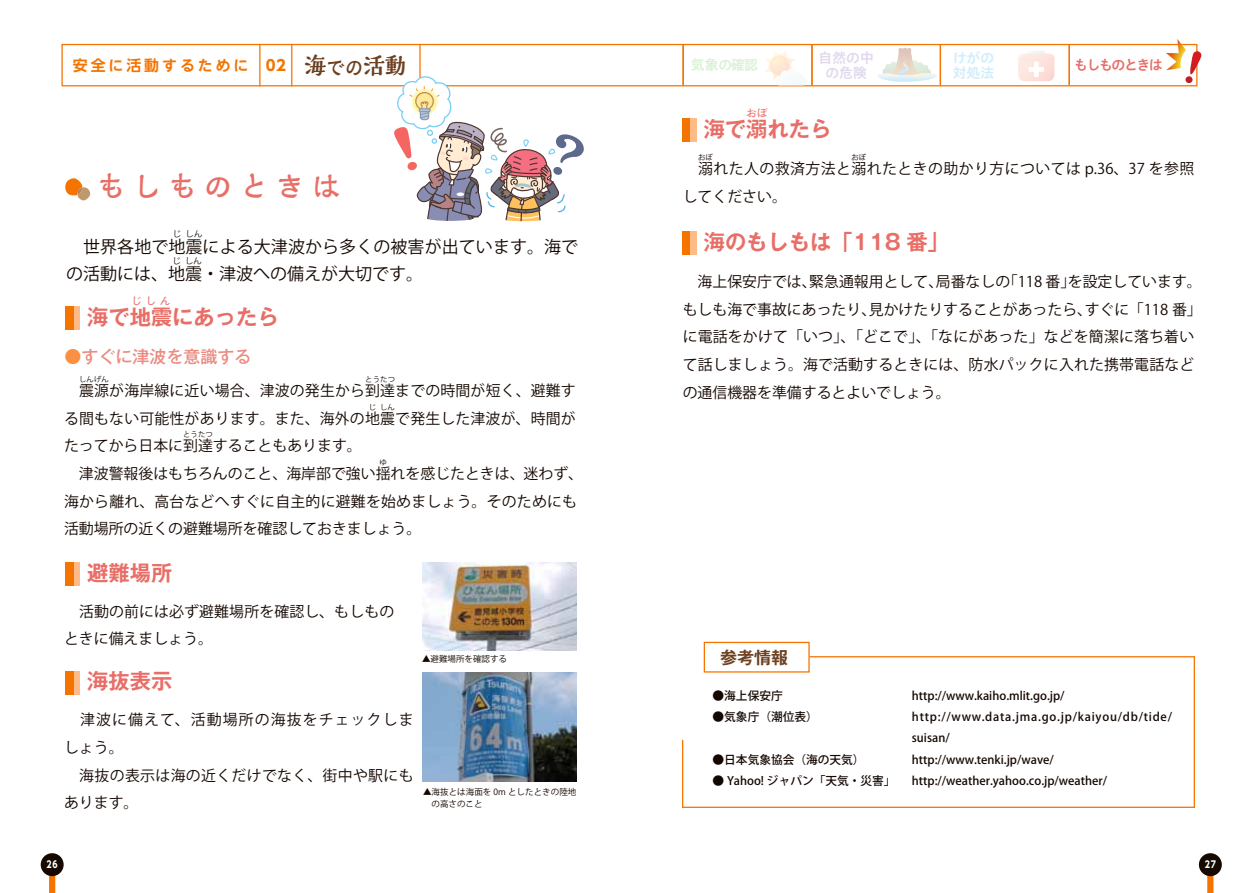
<style>
.page{position:relative;width:1259px;height:893px;background:#fff}
.page>*{position:absolute;margin:0;border:0;box-sizing:border-box;transform-origin:0 0}
.t1{font:800 29.7px "Kaimin Tu Std";letter-spacing:.2em;color:#e86e67}
.t2{font:700 21.3px "Gothic MB101 Pro De";color:#e86e67}
.t3{font:16.95px "Koz Go Pro";letter-spacing:.005em;color:#140700}
.t4{font:500 16.95px "Gothic MB101 Pro";color:#eb8b81}
.t5{font:700 16.95px "Gothic MB101 Pro De";color:#6d4020}
.t6{font:14.85px/27.6px "Koz Go Pro";letter-spacing:.01em;color:#140700}
.t7{font:14.85px "Koz Go Pro";letter-spacing:.03em;color:#140700}
.t8{font:700 14.85px "UD Shin Go NT Pr 6 De";letter-spacing:.2em;color:#f57400}
.t9{font:13.8px "Hiragino UD Sans Std W6";letter-spacing:-.1em;color:#e86e67}
.t10{font:13.8px/14.9px "Hiragino UD Sans Std W6";color:#e1d8ed;text-align:center}
.t11{font:13.8px/14.9px "Hiragino UD Sans Std W6";color:#ceedfd}
.t12{font:13.8px "Hiragino UD Sans Std W6";letter-spacing:-.04em;color:#dbf0d6}
.t13{font:500 11.7px/21.3px "Koz Go Pro";color:#140700}
.t14{font:11.7px "Koz Go Pro";color:#140700}
.t15{font:700 10.65px "Gothic MB101 Pro De";color:#e86e67}
.t16{font:700 9.6px "UD Shin Go NT Pr 6";color:#fff;scale:.82 1}
.t17{font:8.55px/11.7px "Koz Go Pro";color:#140700}
.t18{font:7.65px "Koz Go Pro";color:#140700}
.t19{font:7.5px "Koz Go Pro";letter-spacing:.005em;color:#140700}
.s1{font-family:"UD Shin Go Pr 6 N"}
.s2{font-family:"Kaimin Tu Std";font-weight:800;font-size:23.4px;color:#6d4020}
.s3{font-family:"Kaimin Tu Std";font-weight:800;font-size:21.3px;color:#6d4020}
.s4{font-family:"Gothic MB101 Pro De";font-weight:700;color:#f99042}
</style>
<div class="page">
<div style="left:1207px;top:862px;width:6px;height:31px;background:#f57400"></div>
<div style="left:1199px;top:853px;width:22px;height:23px;background:#150900;border-radius:50%"></div>
<div style="left:49px;top:862px;width:6px;height:31px;background:#f57400"></div>
<div style="left:41px;top:853px;width:23px;height:23px;background:#150900;border-radius:50%"></div>
<div style="left:61px;top:44px;width:1136px;height:42px;border:1px solid #f57400"></div>
<hr style="left:291px;top:44px;width:1px;height:42px;background:#f57400">
<hr style="left:419px;top:44px;width:2px;height:42px;background:#f57400">
<hr style="left:259px;top:44px;width:1px;height:42px;background:#f57400">
<svg style="left:65px;top:178px;width:25px;height:22px"></svg>
<div style="left:65px;top:307px;width:9px;height:23px;background:#f57400"></div>
<div style="left:65px;top:562px;width:9px;height:24px;background:#f57400"></div>
<div style="left:682px;top:119px;width:8px;height:23px;background:#f57400"></div>
<div style="left:682px;top:232px;width:8px;height:23px;background:#f57400"></div>
<div style="left:65px;top:671px;width:9px;height:23px;background:#f57400"></div>
<div style="left:74px;top:307px;width:6px;height:23px;background:#febb87"></div>
<div style="left:74px;top:562px;width:6px;height:24px;background:#febb87"></div>
<div style="left:690px;top:119px;width:6px;height:23px;background:#febb87"></div>
<div style="left:690px;top:232px;width:6px;height:23px;background:#febb87"></div>
<div style="left:74px;top:671px;width:6px;height:23px;background:#febb87"></div>
<svg style="left:682px;top:655px;width:513px;height:153px"></svg>
<div style="left:703px;top:642px;width:106px;height:31px;border:1px solid #f57400"></div>
<hr style="left:682px;top:45px;width:2px;height:40px;background:#f57400">
<hr style="left:811px;top:45px;width:1px;height:40px;background:#f57400">
<hr style="left:939px;top:45px;width:2px;height:40px;background:#f57400">
<hr style="left:1068px;top:45px;width:2px;height:40px;background:#f57400">
<svg style="left:1165px;top:39px;width:36px;height:44px"></svg>
<svg style="left:764px;top:50px;width:43px;height:35px"></svg>
<svg style="left:877px;top:47px;width:60px;height:35px"></svg>
<svg style="left:1018px;top:51px;width:36px;height:30px"></svg>
<hr style="left:1017px;top:58px;width:37px;height:1px;background:#fde7e1">
<img style="left:423px;top:562px;width:153px;height:89px">
<img style="left:423px;top:672px;width:153px;height:109px">
<svg style="left:393px;top:72px;width:191px;height:149px"></svg>
<p class="t8" style="left:73px;top:53px;width:335px">安全に活動するために <span class="s1">02</span> <span class="s2">海</span><span class="s3">での</span><span class="s2">活動</span></p>
<h1 class="t1" style="left:96px;top:165px;width:246px">もしものときは</h1>
<p class="t3" style="left:66px;top:235px;width:514px">　世界各地で地震による大津波から多くの被害が出ています。海で</p>
<p class="t17" style="left:173px;top:228px;width:10px">じ</p>
<p class="t17" style="left:186px;top:228px;width:19px">しん</p>
<p class="t3" style="left:66px;top:263px;width:359px">の活動には、地震・津波への備えが大切です。</p>
<p class="t14" style="left:168px;top:247px;width:107px">　ファーストエイド</p>
<p class="t14" style="left:447px;top:247px;width:95px">　もしもの時には</p>
<p class="t17" style="left:172px;top:255px;width:10px">じ</p>
<p class="t17" style="left:185px;top:255px;width:19px">しん</p>
<p class="t15" style="left:131px;top:292px;width:40px">じしん</p>
<h2 class="t2" style="left:87px;top:299px;width:193px">海で地震にあったら</h2>
<p class="t4" style="left:64px;top:342px;width:189px"><span class="s4">●</span>すぐに津波を意識する</p>
<p class="t19" style="left:79px;top:375px;width:31px">しんげん</p>
<p class="t19" style="left:365px;top:375px;width:31px">とうたつ</p>
<p class="t6" style="left:64px;top:405px;width:513px">る間もない可能性があります。また、海外の地震で発生した津波が、時間が</p>
<p class="t6" style="left:79px;top:377px;width:498px">震源が海岸線に近い場合、津波の発生から到達までの時間が短く、避難す</p>
<p class="t19" style="left:369px;top:402px;width:9px">じ</p>
<p class="t19" style="left:380px;top:402px;width:16px">しん</p>
<p class="t19" style="left:183px;top:430px;width:31px">とうたつ</p>
<p class="t6" style="left:64px;top:460px;width:520px">　津波警報後はもちろんのこと、海岸部で強い揺れを感じたときは、迷わず、</p>
<p class="t6" style="left:64px;top:433px;width:299px">たってから日本に到達することもあります。</p>
<p class="t19" style="left:379px;top:457px;width:9px">ゆ</p>
<p class="t6" style="left:64px;top:488px;width:514px">海から離れ、高台などへすぐに自主的に避難を始めましょう。そのためにも活動場所の近くの避難場所を確認しておきましょう。</p>
<h2 class="t2" style="left:87px;top:555px;width:87px">避難場所</h2>
<p class="t6" style="left:64px;top:598px;width:332px">　活動の前には必ず避難場所を確認し、もしものときに備えましょう。</p>
<h2 class="t2" style="left:87px;top:664px;width:87px">海抜表示</h2>
<p class="t6" style="left:64px;top:706px;width:351px">　津波に備えて、活動場所の海抜をチェックしましょう。<br>　海抜の表示は海の近くだけでなく、街中や駅にもあります。</p>
<p class="t17" style="left:422px;top:653px;width:87px">▲避難場所を確認する</p>
<p class="t17" style="left:423px;top:786px;width:155px">▲海抜とは海面を 0m としたときの陸地　の高さのこと</p>
<p class="t12" style="left:691px;top:54px;width:68px">気象の確認</p>
<p class="t10" style="left:818px;top:50px;width:57px">自然の中の危険</p>
<p class="t11" style="left:953px;top:49px;width:43px">けがの対処法</p>
<p class="t15" style="left:746px;top:104px;width:23px">おぼ</p>
<h2 class="t2" style="left:703px;top:111px;width:129px">海で溺れたら</h2>
<p class="t9" style="left:1074px;top:54px;width:90px">もしものときは</p>
<p class="t19" style="left:698px;top:152px;width:16px">おぼ</p>
<p class="t19" style="left:851px;top:152px;width:16px">おぼ</p>
<p class="t6" style="left:682px;top:183px;width:106px">してください。</p>
<p class="t7" style="left:698px;top:159px;width:498px">溺れた人の救済方法と溺れたときの助かり方については p.36、37 を参照</p>
<p class="t18" style="left:927px;top:166px;width:17px">天気</p>
<p class="t18" style="left:1007px;top:166px;width:32px">自然環境</p>
<p class="t18" style="left:1077px;top:166px;width:63px">ファーストエイド</p>
<p class="t18" style="left:1164px;top:166px;width:48px">もしもの時は</p>
<h2 class="t2" style="left:704px;top:224px;width:247px">海のもしもは「118 番」</h2>
<p class="t6" style="left:682px;top:268px;width:520px">　海上保安庁では、緊急通報用として、局番なしの「118 番」を設定しています。もしも海で事故にあったり、見かけたりすることがあったら、すぐに「118 番」に電話をかけて「いつ」、「どこで」、「なにがあった」などを簡潔に落ち着いて話しましょう。海で活動するときには、防水パックに入れた携帯電話などの通信機器を準備するとよいでしょう。</p>
<p class="t5" style="left:720px;top:644px;width:70px">参考情報</p>
<p class="t13" style="left:712px;top:685px;width:72px">●海上保安庁</p>
<p class="t13" style="left:712px;top:707px;width:107px">●気象庁（潮位表）</p>
<p class="t13" style="left:712px;top:749px;width:154px">●日本気象協会（海の天気）</p>
<p class="t13" style="left:712px;top:770px;width:184px">● Yahoo! ジャパン「天気・災害」</p>
<p class="t13" style="left:912px;top:685px;width:262px">http://www.kaiho.mlit.go.jp/ http://www.data.jma.go.jp/kaiyou/db/tide/ suisan/<br>http://www.tenki.jp/wave/ http://weather.yahoo.co.jp/weather/</p>
<p class="t16" style="left:47px;top:857px;width:15px">26</p>
<p class="t16" style="left:1204px;top:857px;width:15px">27</p>
</div>
